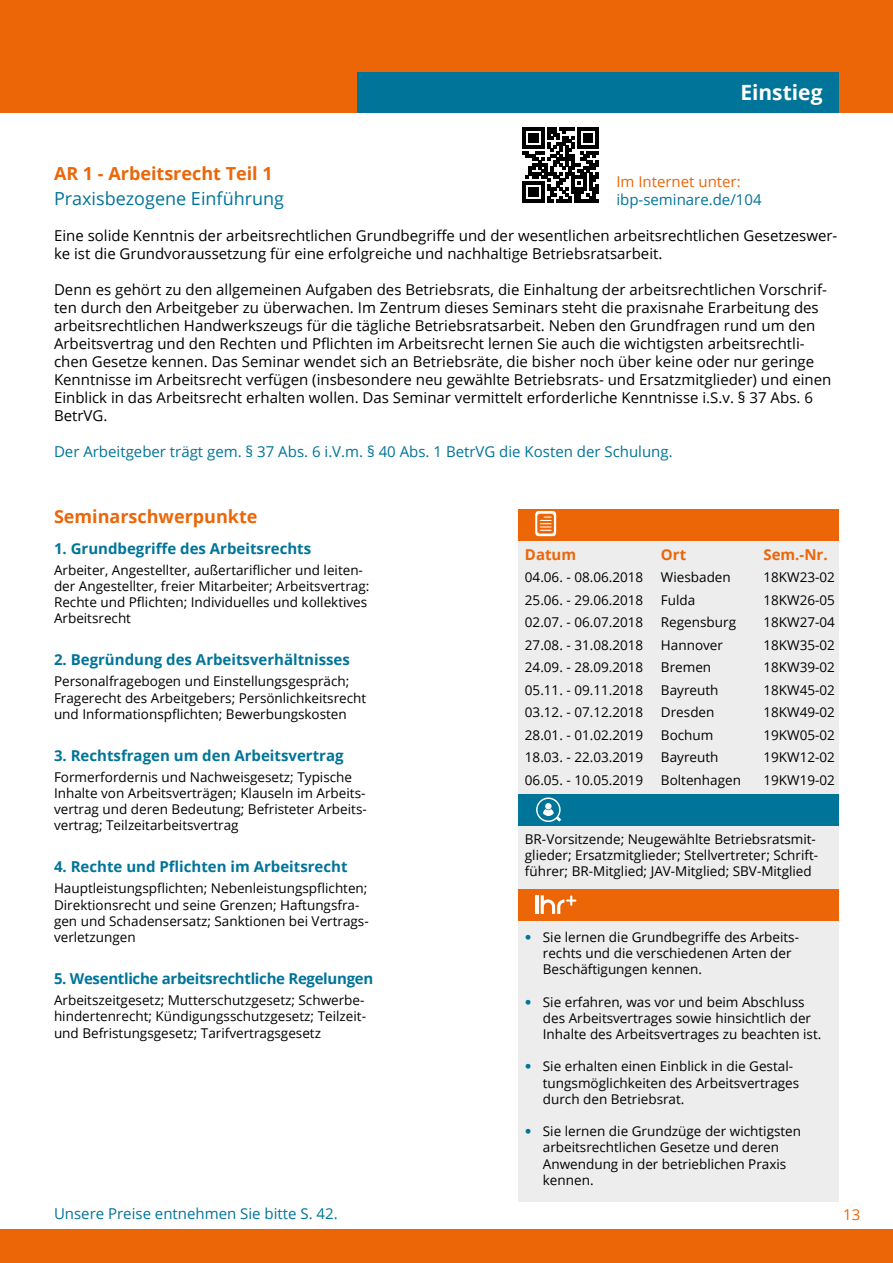
<style>
.page{position:relative;width:893px;height:1263px;background:#fff}
.page>*{position:absolute;margin:0;border:0;box-sizing:border-box;transform-origin:0 0}
.t1{font:700 21px "Open Sans";color:#fff}
.t2{font:700 18px "Open Sans";color:#ec6608}
.t3{font:18px "Open Sans";color:#007499}
.t4{font:15px/18px "Open Sans";color:#000}
.t5{font:700 15px "Open Sans";color:#007499}
.t6{font:15px "Open Sans";color:#007499}
.t7{font:700 15px "Open Sans";letter-spacing:-.02em;color:#007499}
.t8{font:15px "Open Sans";color:#ec6608}
.t9{font:700 15px "Open Sans";color:#ec6608}
.t10{font:13.5px/16.2px "Open Sans";color:#000}
.s1{font-family:"Helvetica Neue";font-weight:300;color:#007499}
</style>
<div class="page">
<div style="left:0;top:0;width:893px;height:113px;background:#ec6608"></div>
<div style="left:0;top:1229px;width:893px;height:34px;background:#ec6608"></div>
<div style="left:518px;top:514px;width:321px;height:687px;background:#ededed"></div>
<div style="left:358px;top:72px;width:481px;height:41px;background:#007499"></div>
<div style="left:518px;top:794px;width:321px;height:31px;background:#007499"></div>
<svg style="left:536px;top:797px;width:25px;height:25px"></svg>
<div style="left:545px;top:803px;width:7px;height:6px;background:#fff;border-radius:50%"></div>
<div style="left:518px;top:509px;width:321px;height:31px;background:#ec6608"></div>
<svg style="left:535px;top:511px;width:21px;height:25px"></svg>
<div style="left:518px;top:889px;width:321px;height:31px;background:#ec6608"></div>
<hr style="left:535px;top:896px;width:4px;height:18px;background:#fff">
<svg style="left:541px;top:895px;width:35px;height:19px"></svg>
<svg style="left:523px;top:127px;width:76px;height:76px"></svg>
<h1 class="t1" style="left:740px;top:78px;width:84px">Einstieg</h1>
<h2 class="t2" style="left:54px;top:160px;width:220px">AR 1 - Arbeitsrecht Teil 1</h2>
<h2 class="t3" style="left:54px;top:186px;width:232px">Praxisbezogene Einführung</h2>
<p class="t4" style="left:54px;top:226px;width:785px">Eine solide Kenntnis der arbeitsrechtlichen Grundbegriffe und der wesentlichen arbeitsrechtlichen Gesetzeswer&shy;ke ist die Grundvoraussetzung für eine erfolgreiche und nachhaltige Betriebsratsarbeit.</p>
<p class="t4" style="left:54px;top:280px;width:779px">Denn es gehört zu den allgemeinen Aufgaben des Betriebsrats, die Einhaltung der arbeitsrechtlichen Vorschrif&shy;ten durch den Arbeitgeber zu überwachen. Im Zentrum dieses Seminars steht die praxisnahe Erarbeitung des arbeitsrechtlichen Handwerkszeugs für die tägliche Betriebsratsarbeit. Neben den Grundfragen rund um den Arbeitsvertrag und den Rechten und Pflichten im Arbeitsrecht lernen Sie auch die wichtigsten arbeitsrechtli&shy;chen Gesetze kennen. Das Seminar wendet sich an Betriebsräte, die bisher noch über keine oder nur geringe Kenntnisse im Arbeitsrecht verfügen (insbesondere neu gewählte Betriebsrats- und Ersatzmitglieder) und einen Einblick in das Arbeitsrecht erhalten wollen. Das Seminar vermittelt erforderliche Kenntnisse i.S.v. § 37 Abs. 6<br>BetrVG.</p>
<p class="t6" style="left:54px;top:441px;width:620px">Der Arbeitgeber trägt gem. § 37 Abs. 6 i.V.m. § 40 Abs. 1 BetrVG die Kosten der Schulung.</p>
<p class="t8" style="left:616px;top:171px;width:126px">Im Internet unter:</p>
<p class="t6" style="left:616px;top:189px;width:147px">ibp-seminare.de/104</p>
<h2 class="t2" style="left:54px;top:504px;width:205px">Seminarschwerpunkte</h2>
<p class="t5" style="left:54px;top:538px;width:259px">1. Grundbegriffe des Arbeitsrechts</p>
<p class="t10" style="left:54px;top:561px;width:317px">Arbeiter, Angestellter, außertariflicher und leiten&shy;der Angestellter, freier Mitarbeiter; Arbeitsvertrag:<br>Rechte und Pflichten; Individuelles und kollektives Arbeitsrecht</p>
<p class="t5" style="left:54px;top:649px;width:297px">2. Begründung des Arbeitsverhältnisses</p>
<p class="t10" style="left:54px;top:673px;width:314px">Personalfragebogen und Einstellungsgespräch;<br>Fragerecht des Arbeitgebers; Persönlichkeitsrecht und Informationspflichten; Bewerbungskosten</p>
<p class="t5" style="left:54px;top:745px;width:291px">3. Rechtsfragen um den Arbeitsvertrag</p>
<p class="t10" style="left:54px;top:768px;width:314px">Formerfordernis und Nachweisgesetz; Typische Inhalte von Arbeitsverträgen; Klauseln im Arbeits&shy;vertrag und deren Bedeutung; Befristeter Arbeits&shy;vertrag; Teilzeitarbeitsvertrag</p>
<p class="t5" style="left:54px;top:856px;width:295px">4. Rechte und Pflichten im Arbeitsrecht</p>
<p class="t10" style="left:54px;top:880px;width:316px">Hauptleistungspflichten; Nebenleistungspflichten; Direktionsrecht und seine Grenzen; Haftungsfra&shy;gen und Schadensersatz; Sanktionen bei Vertrags&shy;verletzungen</p>
<p class="t7" style="left:54px;top:968px;width:321px">5. Wesentliche arbeitsrechtliche Regelungen</p>
<p class="t10" style="left:54px;top:992px;width:313px;text-align:justify">Arbeitszeitgesetz; Mutterschutzgesetz; Schwerbe&shy;hindertenrecht; Kündigungsschutzgesetz; Teilzeit&shy;und Befristungsgesetz; Tarifvertragsgesetz</p>
<p class="t9" style="left:525px;top:544px;width:53px">Datum</p>
<p class="t9" style="left:661px;top:544px;width:27px">Ort</p>
<p class="t9" style="left:763px;top:544px;width:66px">Sem.-Nr.</p>
<p class="t10" style="left:525px;top:569px;width:120px">04.06. - 08.06.2018</p>
<p class="t10" style="left:661px;top:569px;width:71px">Wiesbaden</p>
<p class="t10" style="left:763px;top:569px;width:73px">18KW23-02</p>
<p class="t10" style="left:525px;top:591px;width:120px">25.06. - 29.06.2018</p>
<p class="t10" style="left:661px;top:591px;width:36px">Fulda</p>
<p class="t10" style="left:763px;top:591px;width:73px">18KW26-05</p>
<p class="t10" style="left:525px;top:614px;width:120px">02.07. - 06.07.2018</p>
<p class="t10" style="left:661px;top:614px;width:77px">Regensburg</p>
<p class="t10" style="left:763px;top:614px;width:73px">18KW27-04</p>
<p class="t10" style="left:525px;top:636px;width:120px">27.08. - 31.08.2018</p>
<p class="t10" style="left:661px;top:636px;width:64px">Hannover</p>
<p class="t10" style="left:763px;top:636px;width:73px">18KW35-02</p>
<p class="t10" style="left:525px;top:659px;width:120px">24.09. - 28.09.2018</p>
<p class="t10" style="left:661px;top:659px;width:52px">Bremen</p>
<p class="t10" style="left:763px;top:659px;width:73px">18KW39-02</p>
<p class="t10" style="left:525px;top:681px;width:120px">05.11. - 09.11.2018</p>
<p class="t10" style="left:661px;top:681px;width:59px">Bayreuth</p>
<p class="t10" style="left:763px;top:681px;width:73px">18KW45-02</p>
<p class="t10" style="left:525px;top:704px;width:120px">03.12. - 07.12.2018</p>
<p class="t10" style="left:661px;top:704px;width:55px">Dresden</p>
<p class="t10" style="left:763px;top:704px;width:73px">18KW49-02</p>
<p class="t10" style="left:525px;top:726px;width:120px">28.01. - 01.02.2019</p>
<p class="t10" style="left:661px;top:726px;width:54px">Bochum</p>
<p class="t10" style="left:763px;top:726px;width:73px">19KW05-02</p>
<p class="t10" style="left:525px;top:749px;width:120px">18.03. - 22.03.2019</p>
<p class="t10" style="left:661px;top:749px;width:59px">Bayreuth</p>
<p class="t10" style="left:763px;top:749px;width:73px">19KW12-02</p>
<p class="t10" style="left:525px;top:771px;width:120px">06.05. - 10.05.2019</p>
<p class="t10" style="left:661px;top:771px;width:82px">Boltenhagen</p>
<p class="t10" style="left:763px;top:771px;width:73px">19KW19-02</p>
<p class="t10" style="left:525px;top:830px;width:295px">BR-Vorsitzende; Neugewählte Betriebsratsmit&shy;glieder; Ersatzmitglieder; Stellvertreter; Schrift&shy;führer; BR-Mitglied; JAV-Mitglied; SBV-Mitglied</p>
<p class="t10" style="left:543px;top:928px;width:258px;text-indent:-18px"><span class="s1">•</span> Sie lernen die Grundbegriffe des Arbeits&shy;rechts und die verschiedenen Arten der<br>Beschäftigungen kennen.</p>
<p class="t10" style="left:543px;top:993px;width:280px;text-indent:-18px"><span class="s1">•</span> Sie erfahren, was vor und beim Abschluss des Arbeitsvertrages sowie hinsichtlich der<br>Inhalte des Arbeitsvertrages zu beachten ist.</p>
<p class="t10" style="left:543px;top:1058px;width:258px;text-indent:-18px"><span class="s1">•</span> Sie erhalten einen Einblick in die Gestal&shy;tungsmöglichkeiten des Arbeitsvertrages durch den Betriebsrat.</p>
<p class="t10" style="left:543px;top:1123px;width:260px;text-indent:-18px"><span class="s1">•</span> Sie lernen die Grundzüge der wichtigsten arbeitsrechtlichen Gesetze und deren<br>Anwendung in der betrieblichen Praxis kennen.</p>
<p class="t6" style="left:54px;top:1204px;width:285px">Unsere Preise entnehmen Sie bitte S. 42.</p>
<p class="t8" style="left:843px;top:1205px;width:19px">13</p>
</div>
